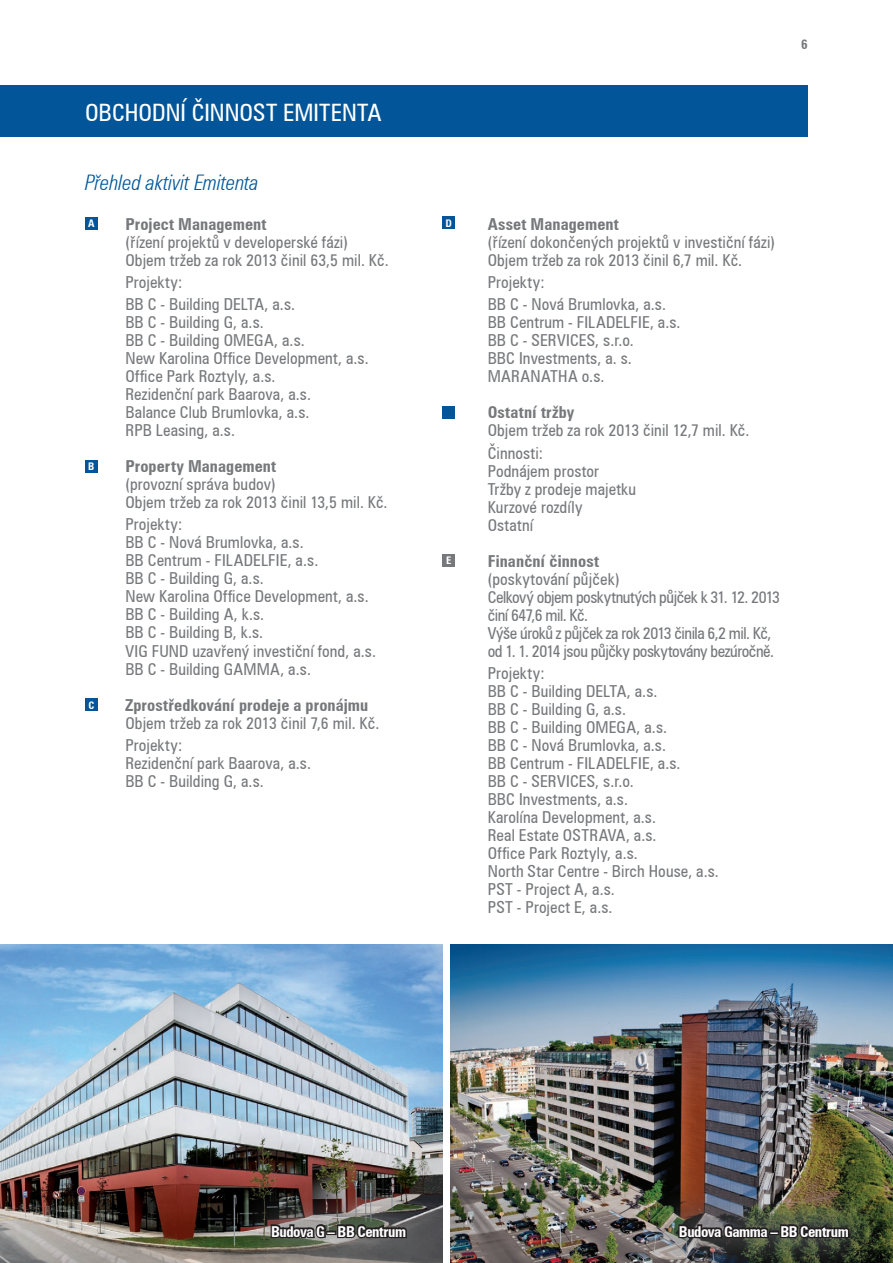
<style>
.page{position:relative;width:893px;height:1263px;background:#fff}
.page>*{position:absolute;margin:0;border:0;box-sizing:border-box;transform-origin:0 0}
.t1{font:24px "Zurich CE Cn BT Roman";color:#fff}
.t2{font:21px "Zurich CE Lt Cn BT Italic";letter-spacing:-.005em;color:#015598}
.t3{font:16.5px/18px "Zurich CE Cn BT Roman";letter-spacing:.005em;color:#76787b}
.t4{font:16.5px/18px "Zurich CE Cn BT Roman";letter-spacing:-.025em;color:#76787b}
.t5{font:16.5px "Zurich CE Cn BT Bold";letter-spacing:.005em;color:#76787b}
.t6{font:15px "Zurich CE Cn BT Bold";letter-spacing:-.03em;color:#fff}
.t7{font:13.5px "Zurich CE Cn BT Bold";color:#76787b}
.t8{font:10.5px "Zurich CE Cn BT Bold";color:#fff}
</style>
<div class="page">
<div style="left:85px;top:217px;width:13px;height:13px;background:#015598"></div>
<div style="left:0;top:86px;width:808px;height:51px;background:#015598"></div>
<div style="left:85px;top:460px;width:13px;height:13px;background:#015598"></div>
<div style="left:85px;top:698px;width:13px;height:13px;background:#015598"></div>
<div style="left:442px;top:217px;width:13px;height:12px;background:#015598"></div>
<div style="left:442px;top:406px;width:13px;height:13px;background:#015598"></div>
<div style="left:442px;top:554px;width:13px;height:12px;background:#76787b"></div>
<img style="left:451px;top:944px;width:442px;height:319px">
<img style="left:0;top:944px;width:442px;height:319px">
<img style="left:640px;top:1185px;width:248px;height:78px">
<img style="left:662px;top:1222px;width:189px;height:41px">
<img style="left:232px;top:1185px;width:211px;height:78px">
<svg style="left:255px;top:1222px;width:153px;height:41px;background:#5e5d58"></svg>
<h1 class="t1" style="left:85px;top:97px;width:28px">Obchodn</h1>
<h1 class="t1" style="left:181px;top:97px;width:25px">í činnost</h1>
<h1 class="t1" style="left:283px;top:97px;width:43px">emitenta</h1>
<p class="t2" style="left:85px;top:168px;width:175px">Přehled aktivit Emitenta</p>
<p class="t8" style="left:88px;top:216px;width:8px">A</p>
<p class="t8" style="left:88px;top:459px;width:8px">B</p>
<p class="t8" style="left:88px;top:698px;width:7px">C</p>
<p class="t5" style="left:125px;top:213px;width:143px">Project Management</p>
<p class="t3" style="left:125px;top:233px;width:265px">(řízení projektů v developerské fázi)<br>Objem tržeb za rok 2013 činil 63,5 mil. Kč.</p>
<p class="t3" style="left:125px;top:271px;width:171px;line-height:22.2px">Projekty:<br>BB C - Building DELTA, a.s.</p>
<p class="t3" style="left:125px;top:313px;width:245px">BB C - Building G, a.s.<br>BB C - Building OMEGA, a.s.<br>New Karolina Office Development, a.s.<br>Office Park Roztyly, a.s.<br>Rezidenční park Baarova, a.s.<br>Balance Club Brumlovka, a.s.<br>RPB Leasing, a.s.</p>
<p class="t5" style="left:125px;top:455px;width:152px">Property Management</p>
<p class="t3" style="left:125px;top:475px;width:264px">(provozní správa budov)<br>Objem tržeb za rok 2013 činil 13,5 mil. Kč.</p>
<p class="t3" style="left:125px;top:515px;width:252px">Projekty:<br>BB C - Nová Brumlovka, a.s.<br>BB Centrum - FILADELFIE, a.s.<br>BB C - Building G, a.s.<br>New Karolina Office Development, a.s.<br>BB C - Building A, k.s.<br>BB C - Building B, k.s.<br>VIG FUND uzavřený investiční fond, a.s.<br>BB C - Building GAMMA, a.s.</p>
<p class="t5" style="left:125px;top:693px;width:244px">Zprostředkování prodeje a pronájmu</p>
<p class="t3" style="left:125px;top:711px;width:255px;line-height:22.2px">Objem tržeb za rok 2013 činil 7,6 mil. Kč.<br>Projekty:</p>
<p class="t3" style="left:125px;top:754px;width:187px">Rezidenční park Baarova, a.s.<br>BB C - Building G, a.s.</p>
<p class="t7" style="left:801px;top:36px;width:8px">6</p>
<p class="t8" style="left:445px;top:216px;width:8px">D</p>
<p class="t8" style="left:446px;top:553px;width:6px">E</p>
<p class="t5" style="left:488px;top:213px;width:133px">Asset Management</p>
<p class="t3" style="left:488px;top:233px;width:289px">(řízení dokončených projektů v investiční fázi)<br>Objem tržeb za rok 2013 činil 6,7 mil. Kč.</p>
<p class="t3" style="left:488px;top:271px;width:180px;line-height:22.2px">Projekty:<br>BB C - Nová Brumlovka, a.s.</p>
<p class="t3" style="left:488px;top:313px;width:194px">BB Centrum - FILADELFIE, a.s.<br>BB C - SERVICES, s.r.o.<br>BBC Investments, a. s.<br>MARANATHA o.s.</p>
<p class="t5" style="left:488px;top:401px;width:88px">Ostatní tržby</p>
<p class="t3" style="left:488px;top:419px;width:263px;line-height:22.2px">Objem tržeb za rok 2013 činil 12,7 mil. Kč.<br>Činnosti:</p>
<p class="t3" style="left:488px;top:461px;width:150px">Podnájem prostor<br>Tržby z prodeje majetku<br>Kurzové rozdíly<br>Ostatní</p>
<p class="t5" style="left:488px;top:549px;width:113px">Finanční činnost</p>
<p class="t4" style="left:488px;top:570px;width:294px">(poskytování půjček)<br>Celkový objem poskytnutých půjček k 31. 12. 2013 činí 647,6 mil. Kč.<br>Výše úroků z půjček za rok 2013 činila 6,2 mil. Kč, od 1. 1. 2014 jsou půjčky poskytovány bezúročně.</p>
<p class="t3" style="left:488px;top:664px;width:194px">Projekty:<br>BB C - Building DELTA, a.s.<br>BB C - Building G, a.s.<br>BB C - Building OMEGA, a.s.<br>BB C - Nová Brumlovka, a.s.<br>BB Centrum - FILADELFIE, a.s.<br>BB C - SERVICES, s.r.o.<br>BBC Investments, a.s.<br>Karolína Development, a.s.<br>Real Estate Ostrava</p>
<p class="t3" style="left:488px;top:826px;width:233px;text-indent:138px">, a.s.<br>Office Park Roztyly, a.s.<br>North Star Centre - Birch House, a.s.<br>PST - Project A, a.s.<br>PST - Project E, a.s.</p>
<p class="t6" style="left:271px;top:1221px;width:136px">Budova G – BB Centrum</p>
<p class="t6" style="left:679px;top:1221px;width:171px">Budova Gamma – BB Centrum</p>
</div>
